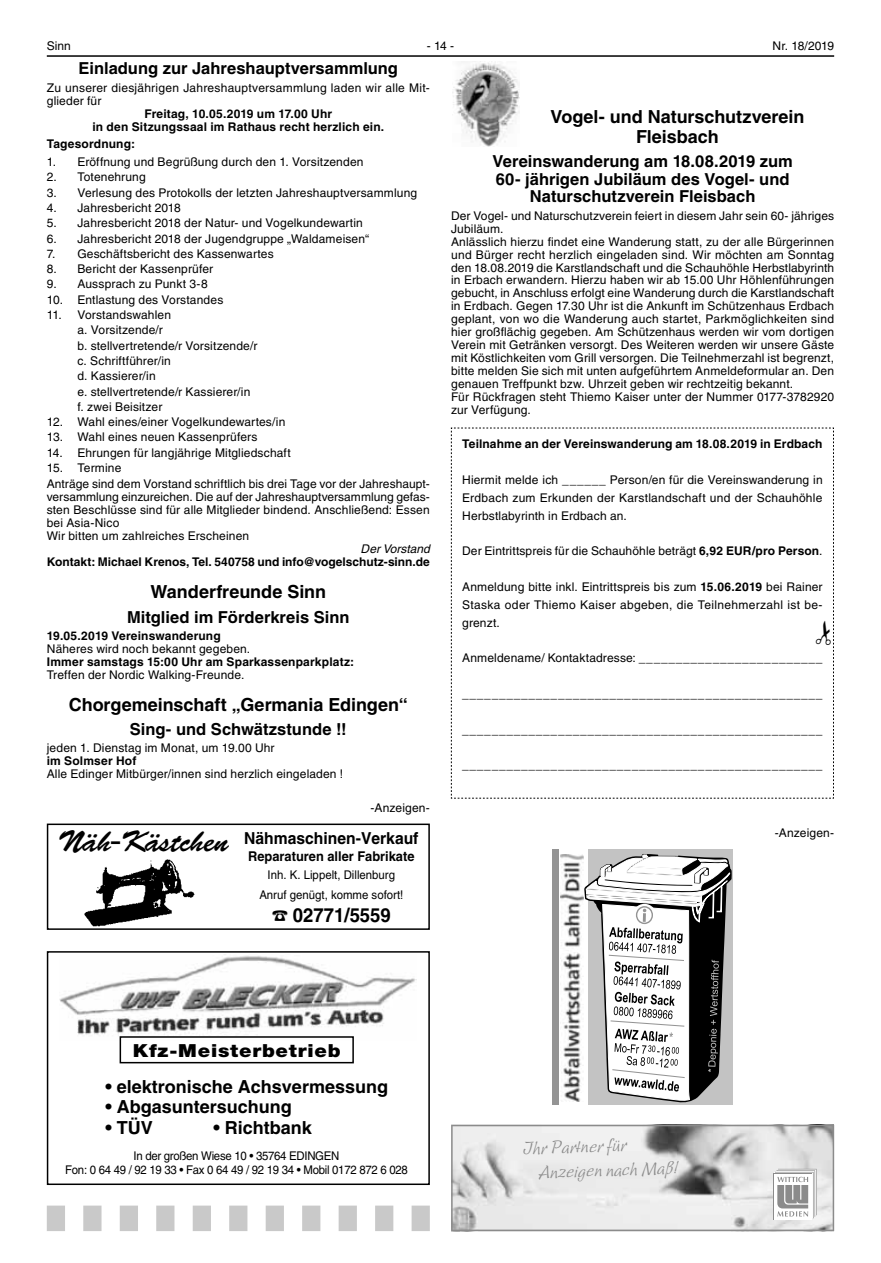
<style>
.page{position:relative;width:881px;height:1263px;background:#fff}
.page>*{position:absolute;margin:0;border:0;box-sizing:border-box;transform-origin:0 0}
.t1{font:700 19.5px "Helvetica LT";color:#000;scale:.95 1}
.t2{font:700 18px/19.5px "Helvetica LT";color:#000;text-align:center}
.t3{font:900 18px "Helvetica Neue LT";letter-spacing:.04em;color:#000;scale:1.1 1}
.t4{font:16.8px/24.6px "Linotype Sallwey Script";color:#8b8b8b}
.t5{font:700 16.5px/17.9px "Helvetica LT";color:#000;text-align:center}
.t6{font:700 16.5px "Helvetica LT";color:#000;scale:.95 1}
.t7{font:700 13.5px "Helvetica LT";color:#000;scale:.95 1}
.t8{font:12px/12.9px "Helvetica LT";letter-spacing:.01em;color:#000}
.t9{font:700 12px/12.9px "Helvetica LT";letter-spacing:.01em;color:#000;text-align:center}
.t10{font:12px/14.2px "Helvetica LT";letter-spacing:-.025em;color:#000;text-align:center;scale:.95 1}
.t11{font:12px/19.8px "Helvetica LT";letter-spacing:.01em;color:#000;text-align:center;scale:.95 1}
.t12{font:italic 12px "Helvetica LT";color:#000}
.s1{font-weight:700}
.s2{font-family:"Brush Script LT";font-weight:400;font-size:30px}
</style>
<div class="page">
<hr style="left:47px;top:55px;width:786px;height:2px;background:#000">
<img style="left:452px;top:62px;width:67px;height:85px">
<img style="left:60px;top:955px;width:356px;height:81px">
<div style="left:47px;top:951px;width:382px;height:234px;border:2px solid #000"></div>
<div style="left:119px;top:1036px;width:235px;height:27px;border:2px solid #000"></div>
<svg style="left:558px;top:849px;width:26px;height:255px"></svg>
<div style="left:588px;top:849px;width:144px;height:255px;background:#c3c3c3"></div>
<img style="left:560px;top:854px;width:23px;height:247px">
<div style="left:552px;top:849px;width:6px;height:255px;background:#949494"></div>
<svg style="left:584px;top:854px;width:147px;height:249px"></svg>
<img style="left:84px;top:859px;width:111px;height:68px">
<div style="left:47px;top:823px;width:382px;height:107px;border:2px solid #000"></div>
<svg style="left:47px;top:1205px;width:382px;height:26px"></svg>
<svg style="left:451px;top:1125px;width:382px;height:106px;background:#d7d7d7"></svg>
<svg style="left:451px;top:428px;width:382px;height:371px"></svg>
<p class="t8" style="left:47px;top:39px;width:26px">Sinn</p>
<p class="t8" style="left:426px;top:39px;width:29px">-14-</p>
<p class="t8" style="left:772px;top:39px;width:63px">Nr. 18/2019</p>
<h3 class="t5" style="left:78px;top:61px;width:321px">Einladung zur Jahreshauptversammlung</h3>
<p class="t8" style="left:47px;top:81px;width:384px">Zu unserer diesjährigen Jahreshauptversammlung laden wir alle Mit&shy;glieder für</p>
<p class="t9" style="left:92px;top:108px;width:293px">Freitag, 10.05.2019 um 17.00 Uhr<br>in den Sitzungssaal im Rathaus recht herzlich ein.</p>
<p class="t9" style="left:47px;top:138px;width:90px">Tagesordnung:</p>
<p class="t8" style="left:47px;top:155px;width:318px">1. Eröffnung und Begrüßung durch den 1. Vorsitzenden</p>
<p class="t8" style="left:47px;top:171px;width:100px">2. Totenehrung</p>
<p class="t8" style="left:47px;top:186px;width:372px">3. Verlesung des Protokolls der letzten Jahreshauptversammlung</p>
<p class="t8" style="left:47px;top:201px;width:135px">4. Jahresbericht 2018</p>
<p class="t8" style="left:47px;top:217px;width:317px">5. Jahresbericht 2018 der Natur- und Vogelkundewartin</p>
<p class="t8" style="left:47px;top:232px;width:324px">6. Jahresbericht 2018 der Jugendgruppe „Waldameisen“</p>
<p class="t8" style="left:47px;top:247px;width:228px">7. Geschäftsbericht des Kassenwartes</p>
<p class="t8" style="left:47px;top:263px;width:168px">8. Bericht der Kassenprüfer</p>
<p class="t8" style="left:47px;top:278px;width:162px">9. Aussprach zu Punkt 3-8</p>
<p class="t8" style="left:47px;top:293px;width:178px">10. Entlastung des Vorstandes</p>
<p class="t8" style="left:77px;top:307px;width:181px;line-height:15.3px;text-indent:-31px">11. Vorstandswahlen<br>a. Vorsitzende/r<br>b. stellvertretende/r Vorsitzende/r c. Schriftführer/in<br>d. Kassierer/in<br>e. stellvertretende/r Kassierer/in f. zwei Beisitzer</p>
<p class="t8" style="left:47px;top:416px;width:240px">12. Wahl eines/einer Vogelkundewartes/in</p>
<p class="t8" style="left:47px;top:431px;width:212px">13. Wahl eines neuen Kassenprüfers</p>
<p class="t8" style="left:47px;top:446px;width:245px">14. Ehrungen für langjährige Mitgliedschaft</p>
<p class="t8" style="left:47px;top:460px;width:384px;line-height:16.4px">15. Termine<br>Anträge sind dem Vorstand schriftlich bis drei Tage vor der Jahreshaupt-</p>
<p class="t8" style="left:47px;top:491px;width:384px">versammlung einzureichen. Die auf der Jahreshauptversammlung gefas&shy;sten Beschlüsse sind für alle Mitglieder bindend. Anschließend: Essen bei Asia-Nico<br>Wir bitten um zahlreiches Erscheinen</p>
<p class="t12" style="left:360px;top:542px;width:71px">Der Vorstand</p>
<p class="t9" style="left:47px;top:557px;width:384px">Kontakt: Michael Krenos, Tel. 540758 und info@vogelschutz-sinn.de</p>
<h2 class="t2" style="left:150px;top:584px;width:177px">Wanderfreunde Sinn</h2>
<h3 class="t5" style="left:127px;top:609px;width:224px">Mitglied im Förderkreis Sinn</h3>
<p class="t9" style="left:47px;top:630px;width:175px">19.05.2019 Vereinswanderung</p>
<p class="t8" style="left:47px;top:642px;width:205px">Näheres wird noch bekannt gegeben.</p>
<p class="t9" style="left:47px;top:656px;width:309px">Immer samstags 15:00 Uhr am Sparkassenparkplatz:</p>
<p class="t8" style="left:47px;top:668px;width:199px">Treffen der Nordic Walking-Freunde.</p>
<h2 class="t2" style="left:69px;top:696px;width:340px">Chorgemeinschaft „Germania Edingen“</h2>
<h3 class="t5" style="left:130px;top:722px;width:218px">Sing- und Schwätzstunde !!</h3>
<p class="t8" style="left:47px;top:742px;width:229px">jeden 1. Dienstag im Monat, um 19.00 Uhr</p>
<p class="t9" style="left:47px;top:756px;width:91px">im Solmser Hof</p>
<p class="t8" style="left:47px;top:768px;width:298px">Alle Edinger Mitbürger/innen sind herzlich eingeladen !</p>
<h2 class="t2" style="left:550px;top:109px;width:255px">Vogel- und Naturschutzverein<br>Fleisbach</h2>
<h3 class="t5" style="left:492px;top:154px;width:302px">Vereinswanderung am 18.08.2019 zum<br>60- jährigen Jubiläum des Vogel- und<br>Naturschutzverein Fleisbach</h3>
<p class="t8" style="left:451px;top:209px;width:384px">Der Vogel- und Naturschutzverein feiert in diesem Jahr sein 60- jähriges Jubiläum.<br>Anlässlich hierzu findet eine Wanderung statt, zu der alle Bürgerinnen und Bürger recht herzlich eingeladen sind. Wir möchten am Sonntag den 18.08.2019 die Karstlandschaft und die Schauhöhle Herbstlabyrinth in Erbach erwandern. Hierzu haben wir ab 15.00 Uhr Höhlenführungen gebucht, in Anschluss erfolgt eine Wanderung durch die Karstlandschaft in Erdbach. Gegen 17.30 Uhr ist die Ankunft im Schützenhaus Erdbach geplant, von wo die Wanderung auch startet, Parkmöglichkeiten sind hier großflächig gegeben. Am Schützenhaus werden wir vom dortigen Verein mit Getränken versorgt. Des Weiteren werden wir unsere Gäste mit Köstlichkeiten vom Grill versorgen. Die Teilnehmerzahl ist begrenzt, bitte melden Sie sich mit unten aufgeführtem Anmeldeformular an. Den genauen Treffpunkt bzw. Uhrzeit geben wir rechtzeitig bekannt.<br>Für Rückfragen steht Thiemo Kaiser unter der Nummer 0177-3782920 zur Verfügung.</p>
<p class="t9" style="left:462px;top:439px;width:362px">Teilnahme an der Vereinswanderung am 18.08.2019 in Erdbach</p>
<p class="t8" style="left:462px;top:471px;width:362px;line-height:17.9px;text-align:justify">Hiermit melde ich ______ Person/en für die Vereinswanderung in Erdbach zum Erkunden der Karstlandschaft und der Schauhöhle Herbstlabyrinth in Erdbach an.</p>
<p class="t8" style="left:462px;top:545px;width:362px">Der Eintrittspreis für die Schauhöhle beträgt <span class="s1">6,92 EUR/pro Person</span>.</p>
<p class="t8" style="left:462px;top:578px;width:362px;line-height:17.9px;text-align:justify">Anmeldung bitte inkl. Eintrittspreis bis zum <span class="s1">15.06.2019</span> bei Rainer Staska oder Thiemo Kaiser abgeben, die Teilnehmerzahl ist be&shy;grenzt.</p>
<p class="t8" style="left:462px;top:652px;width:362px">Anmeldename/ Kontaktadresse: _________________________</p>
<p class="t8" style="left:462px;top:687px;width:361px">_________________________________________________</p>
<p class="t8" style="left:462px;top:723px;width:361px">_________________________________________________</p>
<p class="t8" style="left:462px;top:759px;width:361px">_________________________________________________</p>
<p class="t8" style="left:370px;top:801px;width:61px">-Anzeigen-</p>
<h3 class="t6" style="left:58px;top:829px;width:381px"><span class="s2">Näh-Kästchen</span> Nähmaschinen-Verkauf</h3>
<p class="t7" style="left:248px;top:849px;width:176px">Reparaturen aller Fabrikate</p>
<p class="t11" style="left:259px;top:865px;width:153px">Inh. K. Lippelt, Dillenburg<br>Anruf genügt, komme sofort!</p>
<h1 class="t1" style="left:293px;top:904px;width:104px">02771/5559</h1>
<h2 class="t3" style="left:133px;top:1039px;width:190px">Kfz-Meisterbetrieb</h2>
<h2 class="t2" style="left:105px;top:1076px;width:284px">• elektronische Achsvermessung</h2>
<h2 class="t2" style="left:105px;top:1097px;width:188px">• Abgasuntersuchung</h2>
<h2 class="t2" style="left:105px;top:1118px;width:49px">• TÜV</h2>
<h2 class="t2" style="left:213px;top:1118px;width:100px">• Richtbank</h2>
<p class="t10" style="left:65px;top:1149px;width:362px">In der großen Wiese 10 • 35764 EDINGEN<br>Fon: 0 64 49 / 92 19 33 • Fax 0 64 49 / 92 19 34 • Mobil 0172 872 6 028</p>
<h3 class="t4" style="left:537px;top:1136px;width:141px;text-indent:-15px;rotate:-2deg">Ihr Partner für<br>Anzeigen nach Maß!</h3>
<p class="t8" style="left:774px;top:827px;width:61px">-Anzeigen-</p>
</div>
